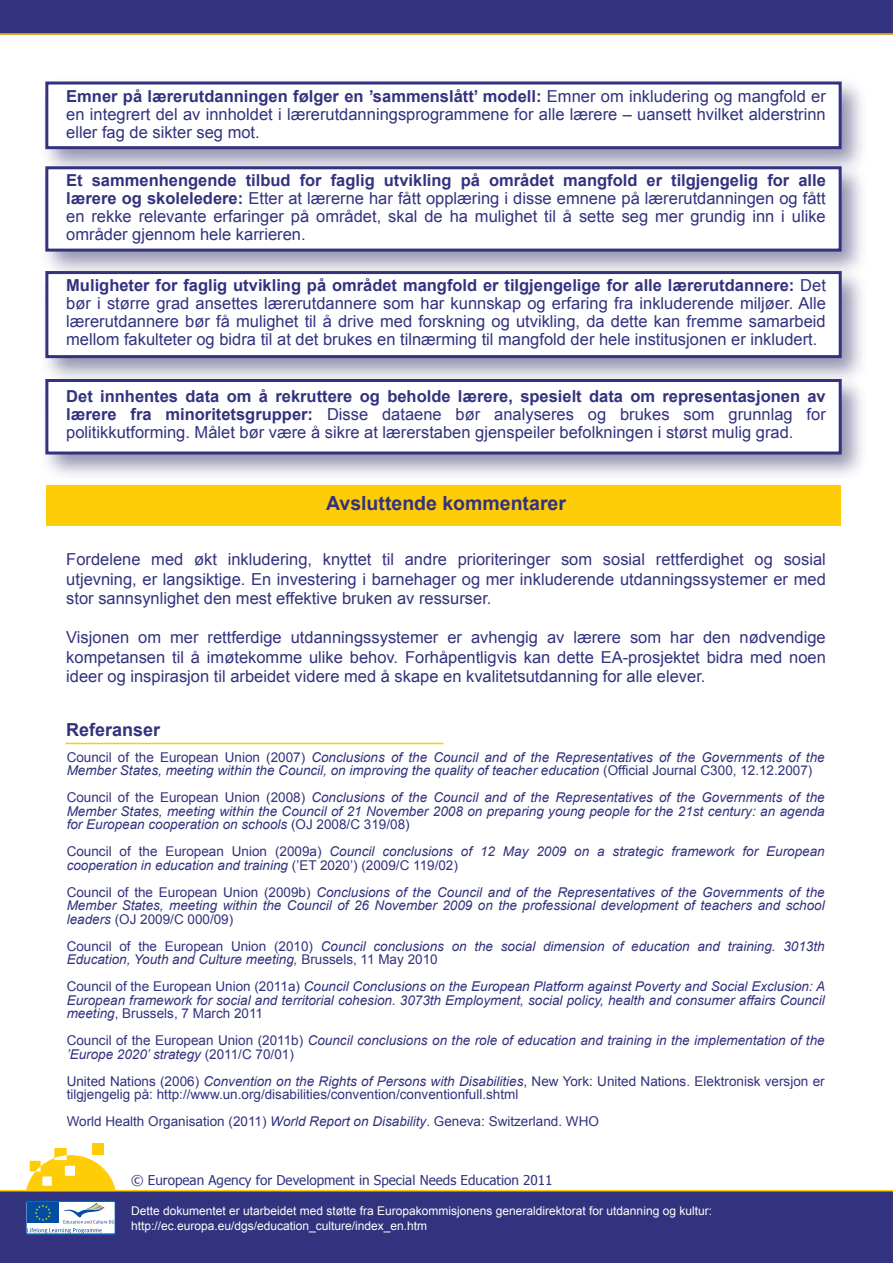
<style>
.page{position:relative;width:893px;height:1263px;background:#fff}
.page>*{position:absolute;margin:0;border:0;box-sizing:border-box;transform-origin:0 0}
.t1{font:700 19.5px "Arial";color:#32327f}
.t2{font:700 18px "Arial";color:#32327f}
.t3{font:16.5px/18px "Arial";color:#32327f;text-align:justify}
.t4{font:italic 13.5px/13.5px "Arial";color:#32327f}
.t5{font:13.5px/13.5px "Arial";color:#32327f}
.t6{font:13.5px "Tahoma";color:#32327f}
.t7{font:12px/15px "Arial";color:#fff}
.s1{font-weight:700}
.s2{font-style:normal}
.s3{font-style:italic}
</style>
<div class="page">
<div style="left:0;top:0;width:893px;height:34px;background:#32327f"></div>
<div style="left:0;top:1191px;width:893px;height:72px;background:#32327f"></div>
<div style="left:45px;top:82px;width:797px;height:67px;background:#fff;border:3px solid #32327f"></div>
<div style="left:45px;top:166px;width:797px;height:86px;background:#fff;border:3px solid #32327f"></div>
<div style="left:45px;top:271px;width:797px;height:87px;background:#fff;border:3px solid #32327f"></div>
<img style="left:44px;top:367px;width:821px;height:121px">
<div style="left:45px;top:379px;width:797px;height:75px;background:#fff;border:3px solid #32327f"></div>
<div style="left:46px;top:486px;width:794px;height:40px;background:#ffcc08"></div>
<div style="left:92px;top:1143px;width:12px;height:11px;background:#ffcc08"></div>
<svg style="left:26px;top:1148px;width:90px;height:42px"></svg>
<hr style="left:0;top:1190px;width:893px;height:1px;background:#ffcc08">
<hr style="left:0;top:33px;width:893px;height:2px;background:#ffcc08">
<hr style="left:65px;top:743px;width:379px;height:1px;background:#ffcc08">
<svg style="left:28px;top:1203px;width:85px;height:29px;background:#aac1da"></svg>
<div style="left:25px;top:1200px;width:91px;height:35px;border:2px solid #034ea2"></div>
<p class="t3" style="left:66px;top:87px;width:761px"><span class="s1">Emner på lærerutdanningen følger en ’sammenslått’ modell:</span> Emner om inkludering og mangfold er en integrert del av innholdet i lærerutdanningsprogrammene for alle lærere – uansett hvilket alderstrinn eller fag de sikter seg mot.</p>
<p class="t3" style="left:66px;top:171px;width:761px"><span class="s1">Et sammenhengende tilbud for faglig utvikling på området mangfold er tilgjengelig for alle lærere og skoleledere:</span> Etter at lærerne har fått opplæring i disse emnene på lærerutdanningen og fått en rekke relevante erfaringer på området, skal de ha mulighet til å sette seg mer grundig inn i ulike områder gjennom hele karrieren.</p>
<p class="t3" style="left:66px;top:276px;width:761px"><span class="s1">Muligheter for faglig utvikling på området mangfold er tilgjengelige for alle lærerutdannere:</span> Det bør i større grad ansettes lærerutdannere som har kunnskap og erfaring fra inkluderende miljøer. Alle lærerutdannere bør få mulighet til å drive med forskning og utvikling, da dette kan fremme samarbeid mellom fakulteter og bidra til at det brukes en tilnærming til mangfold der hele institusjonen er inkludert.</p>
<p class="t3" style="left:66px;top:387px;width:761px"><span class="s1">Det innhentes data om å rekruttere og beholde lærere, spesielt data om representasjonen av lærere fra minoritetsgrupper:</span> Disse dataene bør analyseres og brukes som grunnlag for politikkutforming. Målet bør være å sikre at lærerstaben gjenspeiler befolkningen i størst mulig grad.</p>
<h2 class="t1" style="left:326px;top:490px;width:241px">Avsluttende kommentarer</h2>
<p class="t3" style="left:66px;top:550px;width:761px;line-height:19.5px">Fordelene med økt inkludering, knyttet til andre prioriteringer som sosial rettferdighet og sosial utjevning, er langsiktige. En investering i barnehager og mer inkluderende utdanningssystemer er med stor sannsynlighet den mest effektive bruken av ressurser.</p>
<p class="t3" style="left:66px;top:628px;width:761px;line-height:19.5px">Visjonen om mer rettferdige utdanningssystemer er avhengig av lærere som har den nødvendige kompetansen til å imøtekomme ulike behov. Forhåpentligvis kan dette EA-prosjektet bidra med noen ideer og inspirasjon til arbeidet videre med å skape en kvalitetsutdanning for alle elever.</p>
<h2 class="t2" style="left:66px;top:718px;width:96px">Referanser</h2>
<p class="t4" style="left:67px;top:750px;width:759px"><span class="s2">Council of the European Union (2007)</span> Conclusions of the Council and of the Representatives of the Governments of the<br>Member States, meeting within the Council, on improving the quality of teacher education <span class="s2">(Official Journal C300, 12.12.2007)</span></p>
<p class="t4" style="left:67px;top:791px;width:759px;text-align:justify"><span class="s2">Council of the European Union (2008)</span> Conclusions of the Council and of the Representatives of the Governments of the Member States, meeting within the Council of 21 November 2008 on preparing young people for the 21st century: an agenda for European cooperation on schools <span class="s2">(OJ 2008/C 319/08)</span></p>
<p class="t4" style="left:67px;top:845px;width:759px"><span class="s2">Council of the European Union (2009a)</span> Council conclusions of 12 May 2009 on a strategic framework for European cooperation in education and training <span class="s2">(’ET 2020’) (2009/C 119/02)</span></p>
<p class="t4" style="left:67px;top:885px;width:759px;text-align:justify"><span class="s2">Council of the European Union (2009b)</span> Conclusions of the Council and of the Representatives of the Governments of the Member States, meeting within the Council of 26 November 2009 on the professional development of teachers and school leaders <span class="s2">(OJ 2009/C 000/09)</span></p>
<p class="t4" style="left:67px;top:939px;width:759px"><span class="s2">Council of the European Union (2010)</span> Council conclusions on the social dimension of education and training. 3013th<br>Education, Youth and Culture meeting, <span class="s2">Brussels, 11 May 2010</span></p>
<p class="t4" style="left:67px;top:980px;width:760px;text-align:justify"><span class="s2">Council of the European Union (2011a)</span> Council Conclusions on the European Platform against Poverty and Social Exclusion: A European framework for social and territorial cohesion. 3073th Employment, social policy, health and consumer affairs Council meeting<span class="s2">, Brussels, 7 March 2011</span></p>
<p class="t4" style="left:67px;top:1034px;width:759px"><span class="s2">Council of the European Union (2011b)</span> Council conclusions on the role of education and training in the implementation of the ’Europe 2020’ strategy <span class="s2">(2011/C 70/01)</span></p>
<p class="t5" style="left:67px;top:1074px;width:759px">United Nations (2006) <span class="s3">Convention on the Rights of Persons with Disabilities</span>, New York: United Nations. Elektronisk versjon er tilgjengelig på: http://www.un.org/disabilities/convention/conventionfull.shtml</p>
<p class="t5" style="left:67px;top:1115px;width:534px">World Health Organisation (2011) <span class="s3">World Report on Disability</span>. Geneva: Switzerland. WHO</p>
<p class="t6" style="left:131px;top:1171px;width:423px">© European Agency for Development in Special Needs Education 2011</p>
<p class="t7" style="left:131px;top:1203px;width:582px">Dette dokumentet er utarbeidet med støtte fra Europakommisjonens generaldirektorat for utdanning og kultur: http://ec.europa.eu/dgs/education_culture/index_en.htm</p>
</div>
